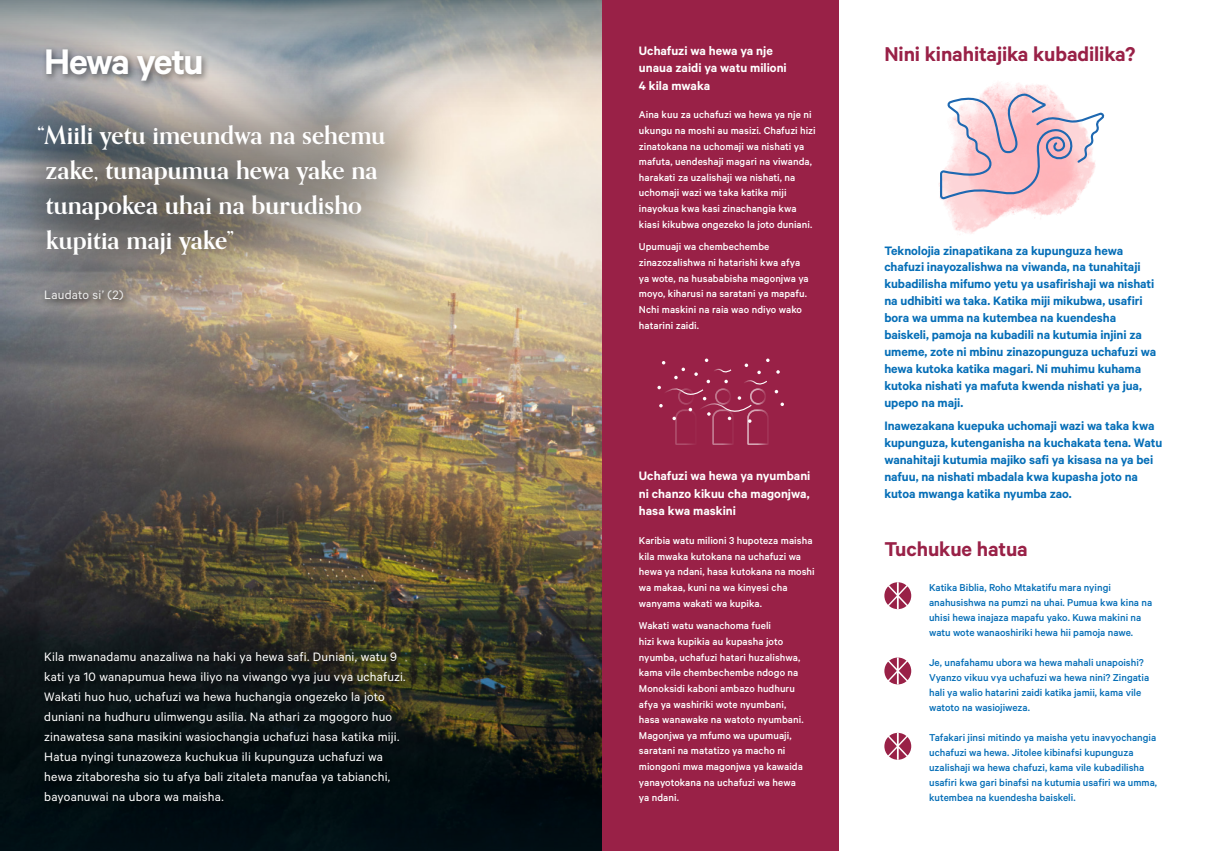
<style>
.page{position:relative;width:1205px;height:851px;background:#fff}
.page>*{position:absolute;margin:0;border:0;box-sizing:border-box;transform-origin:0 0}
.Main_title_left{font:600 40px "Calibre";letter-spacing:-.04em;color:#fff}
.Quote_Encyclical{font:700 25px/35px "Orpheus Pro";letter-spacing:.005em;color:#fff}
.Main_titles_right{font:600 22.5px "Calibre";letter-spacing:-.005em;color:#992147}
.What_Can_We_do_paragraph{font:600 13.75px/16.9px "Calibre";letter-spacing:-.005em;color:#056eb7}
.Intro_left{font:13.75px/20px "Calibre";letter-spacing:.015em;color:#fff}
.Titles_Facts{font:600 13.75px/17.5px "Calibre";color:#fff;text-align:justify}
.Reference{font:13.75px "Calibre";letter-spacing:.015em;color:#fff}
.Copy_Facts{font:500 11.25px/15.6px "Calibre";letter-spacing:.005em;color:#fff}
.Questions{font:500 11.25px/15px "Calibre";color:#056eb7}
</style>
<div class="page">
<img style="left:0;top:127px;width:602px;height:549px">
<svg style="left:0;top:0;width:602px;height:127px;background:#abaeac"></svg>
<svg style="left:0;top:676px;width:602px;height:174px;background:#0d1514"></svg>
<div style="left:602px;top:0;width:237px;height:850px;background:#992147"></div>
<svg style="left:657px;top:358px;width:127px;height:86px"></svg>
<div style="left:41px;top:648px;width:373px;height:164px;background:#000;opacity:.75"></div>
<div style="left:0;top:52px;width:461px;height:280px;background:#000;opacity:.45"></div>
<div style="left:42px;top:45px;width:169px;height:45px;background:#000;opacity:.4"></div>
<svg style="left:884px;top:582px;width:27px;height:27px"></svg>
<svg style="left:884px;top:657px;width:27px;height:27px"></svg>
<svg style="left:884px;top:732px;width:27px;height:27px"></svg>
<img style="left:944px;top:83px;width:133px;height:151px">
<svg style="left:939px;top:93px;width:166px;height:108px"></svg>
<p class="Main_title_left" style="left:44px;top:38px;width:161px">Hewa yetu</p>
<p class="Quote_Encyclical" style="left:46px;top:117px;width:341px;text-indent:-8px">“Miili yetu imeundwa na sehemu zake, tunapumua hewa yake na tunapokea uhai na burudisho kupitia maji yake”</p>
<p class="Reference" style="left:44px;top:286px;width:81px">Laudato si’ (2)</p>
<p class="Intro_left" style="left:44px;top:646px;width:363px">Kila mwanadamu anazaliwa na haki ya hewa safi. Duniani, watu 9 kati ya 10 wanapumua hewa iliyo na viwango vya juu vya uchafuzi.<br>Wakati huo huo, uchafuzi wa hewa huchangia ongezeko la joto duniani na hudhuru ulimwengu asilia. Na athari za mgogoro huo zinawatesa sana masikini wasiochangia uchafuzi hasa katika miji.<br>Hatua nyingi tunazoweza kuchukua ili kupunguza uchafuzi wa hewa zitaboresha sio tu afya bali zitaleta manufaa ya tabianchi, bayoanuwai na ubora wa maisha.</p>
<p class="Titles_Facts" style="left:639px;top:41px;width:149px;text-align:left">Uchafuzi wa hewa ya nje unaua zaidi ya watu milioni<br>4 kila mwaka</p>
<p class="Copy_Facts" style="left:639px;top:107px;width:178px">Aina kuu za uchafuzi wa hewa ya nje ni ukungu na moshi au masizi. Chafuzi hizi zinatokana na uchomaji wa nishati ya mafuta, uendeshaji magari na viwanda, harakati za uzalishaji wa nishati, na uchomaji wazi wa taka katika miji inayokua kwa kasi zinachangia kwa kiasi kikubwa ongezeko la joto duniani.</p>
<p class="Copy_Facts" style="left:639px;top:239px;width:171px">Upumuaji wa chembechembe zinazozalishwa ni hatarishi kwa afya ya wote, na husababisha magonjwa ya moyo, kiharusi na saratani ya mapafu.<br>Nchi maskini na raia wao ndiyo wako hatarini zaidi.</p>
<p class="Titles_Facts" style="left:639px;top:467px;width:173px">Uchafuzi wa hewa ya nyumbani ni chanzo kikuu cha magonjwa, hasa kwa maskini</p>
<p class="Copy_Facts" style="left:639px;top:532px;width:177px">Karibia watu milioni 3 hupoteza maisha kila mwaka kutokana na uchafuzi wa hewa ya ndani, hasa kutokana na moshi wa makaa, kuni na wa kinyesi cha wanyama wakati wa kupika.</p>
<p class="Copy_Facts" style="left:639px;top:617px;width:166px">Wakati watu wanachoma fueli<br>hizi kwa kupikia au kupasha joto nyumba, uchafuzi hatari huzalishwa, kama vile chembechembe ndogo na<br>Monoksidi kaboni ambazo hudhuru afya ya washiriki wote nyumbani, hasa wanawake na watoto nyumbani.<br>Magonjwa ya mfumo wa upumuaji, saratani na matatizo ya macho ni miongoni mwa magonjwa ya kawaida yanayotokana na uchafuzi wa hewa ya ndani.</p>
<p class="Main_titles_right" style="left:884px;top:41px;width:252px">Nini kinahitajika kubadilika?</p>
<p class="What_Can_We_do_paragraph" style="left:884px;top:241px;width:273px">Teknolojia zinapatikana za kupunguza hewa chafuzi inayozalishwa na viwanda, na tunahitaji kubadilisha mifumo yetu ya usafirishaji wa nishati na udhibiti wa taka. Katika miji mikubwa, usafiri bora wa umma na kutembea na kuendesha baiskeli, pamoja na kubadili na kutumia injini za umeme, zote ni mbinu zinazopunguza uchafuzi wa hewa kutoka katika magari. Ni muhimu kuhama kutoka nishati ya mafuta kwenda nishati ya jua, upepo na maji.</p>
<p class="What_Can_We_do_paragraph" style="left:884px;top:417px;width:279px">Inawezakana kuepuka uchomaji wazi wa taka kwa kupunguza, kutenganisha na kuchakata tena. Watu wanahitaji kutumia majiko safi ya kisasa na ya bei nafuu, na nishati mbadala kwa kupasha joto na kutoa mwanga katika nyumba zao.</p>
<p class="Main_titles_right" style="left:884px;top:536px;width:145px">Tuchukue hatua</p>
<p class="Questions" style="left:929px;top:579px;width:225px">Katika Biblia, Roho Mtakatifu mara nyingi anahusishwa na pumzi na uhai. Pumua kwa kina na uhisi hewa inajaza mapafu yako. Kuwa makini na watu wote wanaoshiriki hewa hii pamoja nawe.</p>
<p class="Questions" style="left:929px;top:654px;width:222px">Je, unafahamu ubora wa hewa mahali unapoishi?<br>Vyanzo vikuu vya uchafuzi wa hewa nini? Zingatia hali ya walio hatarini zaidi katika jamii, kama vile watoto na wasiojiweza.</p>
<p class="Questions" style="left:929px;top:729px;width:230px">Tafakari jinsi mitindo ya maisha yetu inavyochangia uchafuzi wa hewa. Jitolee kibinafsi kupunguza uzalishaji wa hewa chafuzi, kama vile kubadilisha usafiri kwa gari binafsi na kutumia usafiri wa umma, kutembea na kuendesha baiskeli.</p>
</div>
